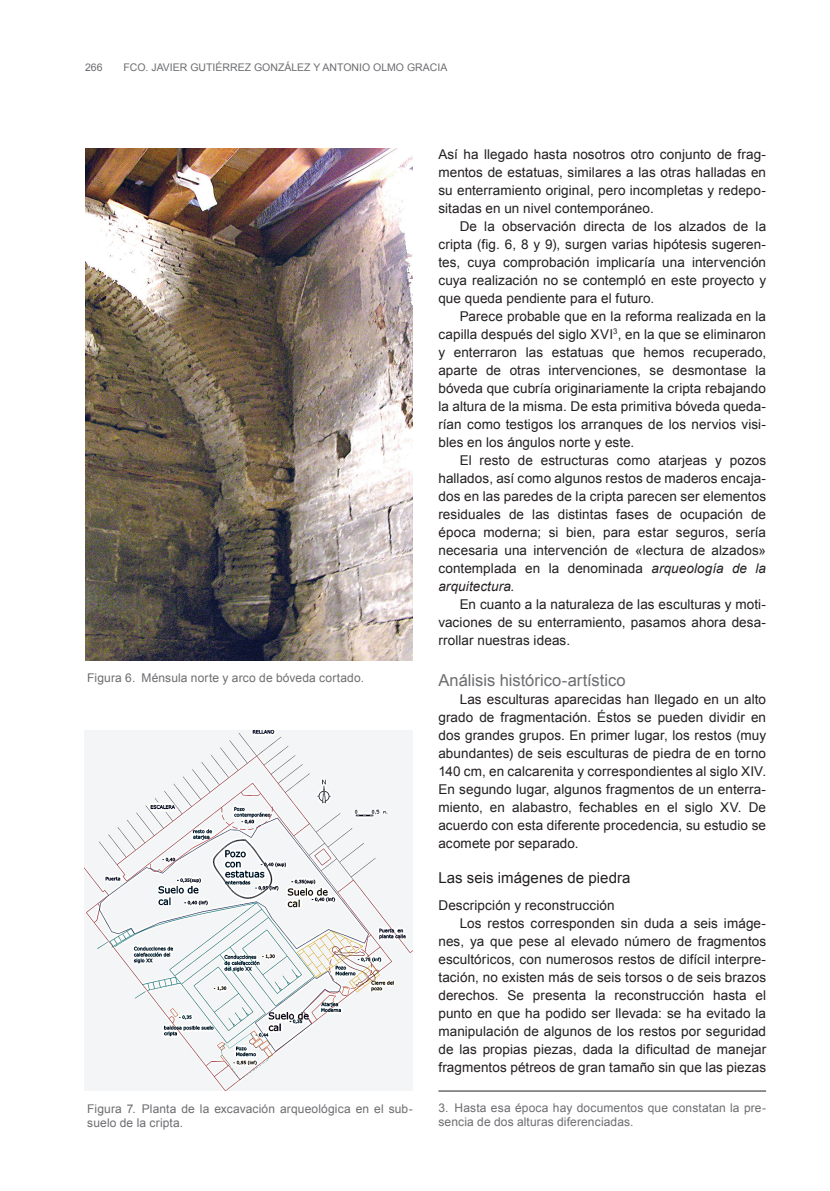
<style>
.page{position:relative;width:830px;height:1191px;background:#fff}
.page>*{position:absolute;margin:0;border:0;box-sizing:border-box;transform-origin:0 0}
.t1{font:16.5px "Arial";color:#6c6d70}
.t2{font:15px "Arial";letter-spacing:.005em;color:#231f20}
.t3{font:13.5px/18px "Arial";letter-spacing:.005em;color:#231f20;text-align:justify}
.t4{font:12px/14.4px "Arial";letter-spacing:.01em;color:#6c6d70}
.t5{font:10.5px "Arial";color:#6c6d70}
.s1{font-style:italic}
</style>
<div class="page">
<img style="left:85px;top:149px;width:327px;height:511px">
<img style="left:85px;top:730px;width:327px;height:360px">
<hr style="left:438px;top:1090px;width:327px;height:1px;background:#231f20">
<p class="t5" style="left:85px;top:62px;width:19px">266</p>
<p class="t5" style="left:123px;top:62px;width:325px">FCO. JAVIER GUTIÉRREZ GONZÁLEZ Y ANTONIO OLMO GRACIA</p>
<p class="t4" style="left:87px;top:671px;width:278px">Figura 6. Ménsula norte y arco de bóveda cortado.</p>
<p class="t3" style="left:438px;top:145px;width:329px">Así ha llegado hasta nosotros otro conjunto de frag&shy;mentos de estatuas, similares a las otras halladas en su enterramiento original, pero incompletas y redepo&shy;sitadas en un nivel contemporáneo.</p>
<p class="t3" style="left:438px;top:217px;width:329px;text-indent:21px">De la observación directa de los alzados de la cripta (fig. 6, 8 y 9), surgen varias hipótesis sugeren&shy;tes, cuya comprobación implicaría una intervención cuya realización no se contempló en este proyecto y que queda pendiente para el futuro.</p>
<p class="t3" style="left:438px;top:307px;width:329px;text-indent:21px">Parece probable que en la reforma realizada en la capilla después del siglo XVI<sup>3</sup>, en la que se eliminaron y enterraron las estatuas que hemos recuperado, aparte de otras intervenciones, se desmontase la bóveda que cubría originariamente la cripta rebajando la altura de la misma. De esta primitiva bóveda queda&shy;rían como testigos los arranques de los nervios visi&shy;bles en los ángulos norte y este.</p>
<p class="t3" style="left:438px;top:451px;width:329px;text-indent:21px">El resto de estructuras como atarjeas y pozos hallados, así como algunos restos de maderos encaja&shy;dos en las paredes de la cripta parecen ser elementos residuales de las distintas fases de ocupación de época moderna; si bien, para estar seguros, sería necesaria una intervención de «lectura de alzados» contemplada en la denominada <span class="s1">arqueología de la arquitectura</span>.</p>
<p class="t3" style="left:438px;top:595px;width:329px;text-indent:21px">En cuanto a la naturaleza de las esculturas y moti&shy;vaciones de su enterramiento, pasamos ahora desa&shy;rrollar nuestras ideas.</p>
<p class="t1" style="left:438px;top:671px;width:189px">Análisis histórico-artístico</p>
<p class="t3" style="left:438px;top:690px;width:329px;text-indent:21px">Las esculturas aparecidas han llegado en un alto grado de fragmentación. Éstos se pueden dividir en dos grandes grupos. En primer lugar, los restos (muy abundantes) de seis esculturas de piedra de en torno 140 cm, en calcarenita y correspondientes al siglo XIV.<br>En segundo lugar, algunos fragmentos de un enterra&shy;miento, en alabastro, fechables en el siglo XV. De acuerdo con esta diferente procedencia, su estudio se acomete por separado.</p>
<p class="t2" style="left:438px;top:869px;width:193px">Las seis imágenes de piedra</p>
<p class="t3" style="left:438px;top:896px;width:178px">Descripción y reconstrucción</p>
<p class="t3" style="left:459px;top:914px;width:308px">Los restos corresponden sin duda a seis imáge-</p>
<p class="t3" style="left:438px;top:932px;width:329px">nes, ya que pese al elevado número de fragmentos</p>
<p class="t3" style="left:438px;top:950px;width:329px">escultóricos, con numerosos restos de difícil interpre-</p>
<p class="t3" style="left:438px;top:968px;width:329px">tación, no existen más de seis torsos o de seis brazos</p>
<p class="t3" style="left:438px;top:986px;width:329px">derechos. Se presenta la reconstrucción hasta el</p>
<p class="t3" style="left:438px;top:1004px;width:329px">punto en que ha podido ser llevada: se ha evitado la</p>
<p class="t3" style="left:438px;top:1022px;width:329px">manipulación de algunos de los restos por seguridad</p>
<p class="t3" style="left:438px;top:1040px;width:329px">de las propias piezas, dada la dificultad de manejar</p>
<p class="t3" style="left:438px;top:1058px;width:329px">fragmentos pétreos de gran tamaño sin que las piezas</p>
<p class="t4" style="left:87px;top:1101px;width:327px">Figura 7. Planta de la excavación arqueológica en el sub&shy;suelo de la cripta.</p>
<p class="t4" style="left:438px;top:1101px;width:329px;line-height:13.5px">3. Hasta esa época hay documentos que constatan la pre&shy;sencia de dos alturas diferenciadas.</p>
</div>
